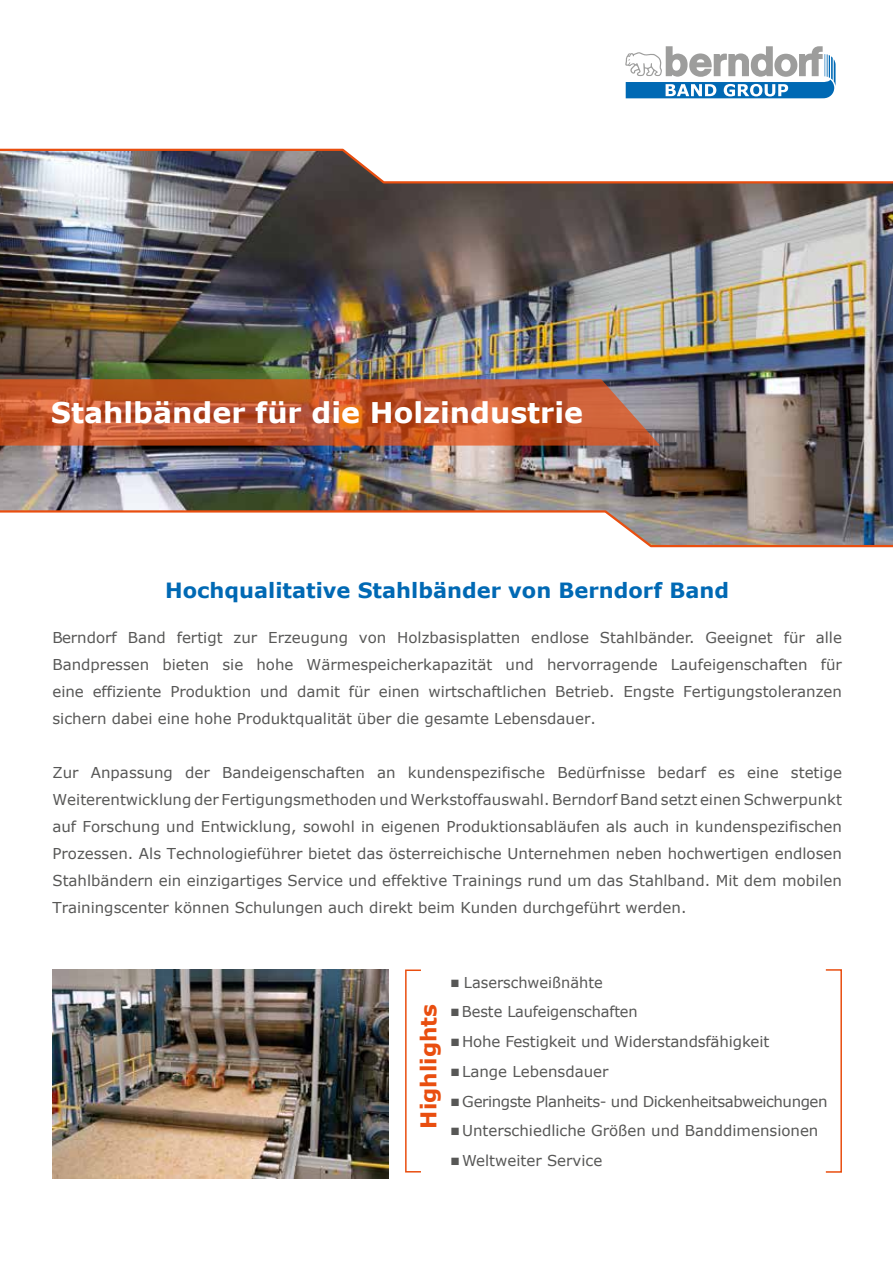
<style>
.page{position:relative;width:893px;height:1263px;background:#fff}
.page>*{position:absolute;margin:0;border:0;box-sizing:border-box;transform-origin:0 0}
.t1{font:700 28.5px "Verdana";color:#fff}
.t2{font:700 21.75px "Verdana";color:#e94e0f}
.t3{font:700 21px "Verdana";color:#0069b4}
.t4{font:15px/27px "Verdana";color:#575756;text-align:justify}
.t5{font:15px "Verdana";letter-spacing:-.03em;color:#575756}
</style>
<div class="page">
<div style="left:405px;top:969px;width:17px;height:203px;border:2px solid #e94e0f"></div>
<div style="left:825px;top:969px;width:17px;height:204px;border:2px solid #e94e0f"></div>
<img style="left:52px;top:969px;width:336px;height:209px">
<img style="left:0;top:148px;width:893px;height:400px">
<svg style="left:0;top:379px;width:660px;height:67px;background:#bd572e"></svg>
<svg style="left:625px;top:46px;width:210px;height:52px"></svg>
<h1 class="t1" style="left:51px;top:392px;width:534px">Stahlbänder für die Holzindustrie</h1>
<h3 class="t3" style="left:165px;top:575px;width:565px">Hochqualitative Stahlbänder von Berndorf Band</h3>
<p class="t4" style="left:52px;top:623px;width:791px">Berndorf Band fertigt zur Erzeugung von Holzbasisplatten endlose Stahlbänder. Geeignet für alle Bandpressen bieten sie hohe Wärmespeicherkapazität und hervorragende Laufeigenschaften für eine effiziente Produktion und damit für einen wirtschaftlichen Betrieb. Engste Fertigungstoleranzen sichern dabei eine hohe Produktqualität über die gesamte Lebensdauer.</p>
<p class="t4" style="left:52px;top:758px;width:791px">Zur Anpassung der Bandeigenschaften an kundenspezifische Bedürfnisse bedarf es eine stetige Weiterentwicklung der Fertigungsmethoden und Werkstoffauswahl. Berndorf Band setzt einen Schwerpunkt auf Forschung und Entwicklung, sowohl in eigenen Produktionsabläufen als auch in kundenspezifischen Prozessen. Als Technologieführer bietet das österreichische Unternehmen neben hochwertigen endlosen Stahlbändern ein einzigartiges Service und effektive Trainings rund um das Stahlband. Mit dem mobilen Trainingscenter können Schulungen auch direkt beim Kunden durchgeführt werden.</p>
<h2 class="t2" style="left:413px;top:1128px;width:126px;rotate:-90deg">Highlights</h2>
<p class="t4" style="left:450px;top:968px;width:154px">■ Laserschweißnähte</p>
<p class="t4" style="left:450px;top:998px;width:189px">■ Beste Laufeigenschaften</p>
<p class="t4" style="left:450px;top:1028px;width:320px">■ Hohe Festigkeit und Widerstandsfähigkeit</p>
<p class="t4" style="left:450px;top:1058px;width:160px">■ Lange Lebensdauer</p>
<p class="t5" style="left:450px;top:1091px;width:379px">■ Geringste Planheits- und Dickenheitsabweichungen</p>
<p class="t4" style="left:450px;top:1117px;width:370px">■ Unterschiedliche Größen und Banddimensionen</p>
<p class="t4" style="left:450px;top:1147px;width:153px">■ Weltweiter Service</p>
</div>
